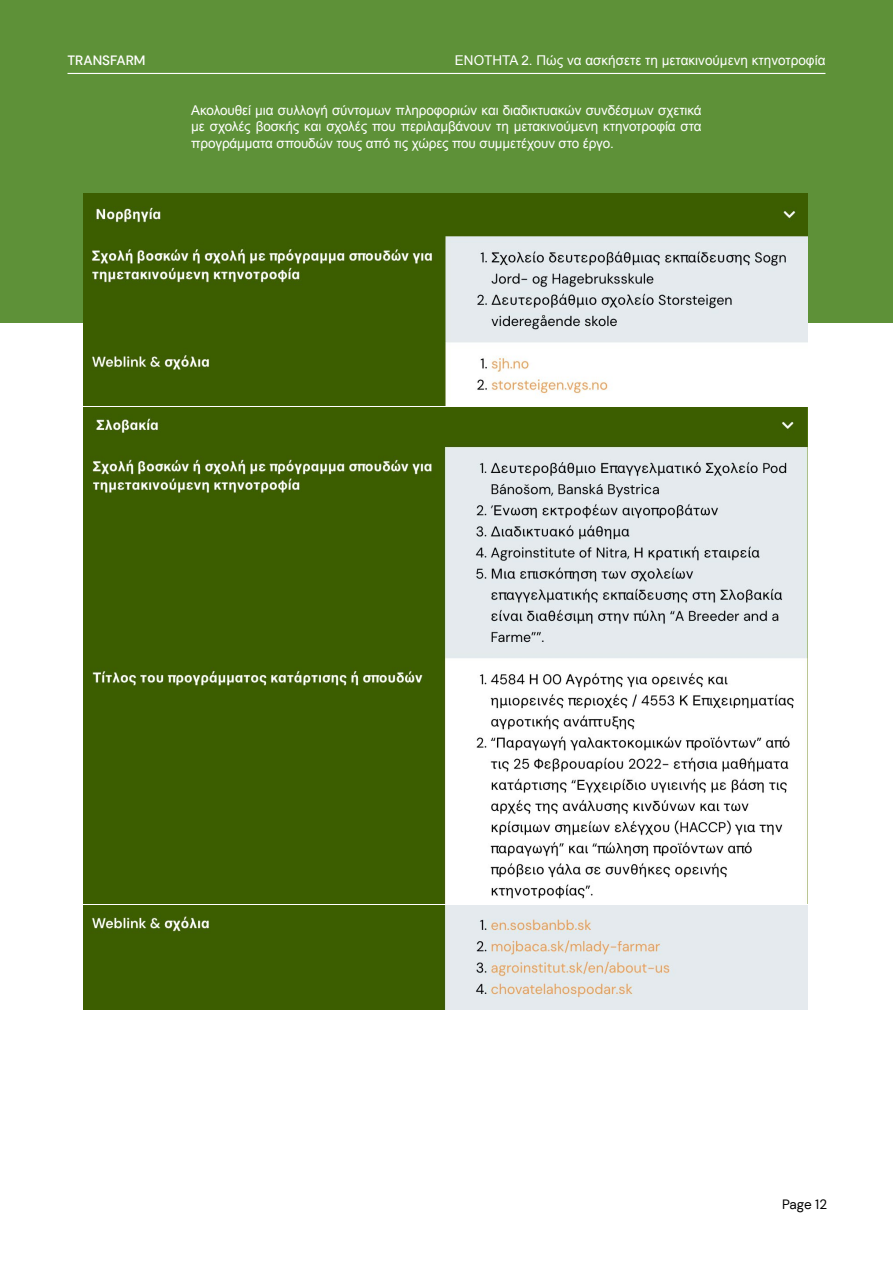
<style>
.page{position:relative;width:893px;height:1263px;background:#fff}
.page>*{position:absolute;margin:0;border:0;box-sizing:border-box;transform-origin:0 0}
.t1{font:13.5px/16.5px "Arial";letter-spacing:-.01em;color:#fff;text-align:justify}
.t2{font:500 13.5px "DM Sans";color:#fff}
.t3{font:13.5px "DM Sans";letter-spacing:-.01em;color:#000}
</style>
<div class="page">
<div style="left:0;top:0;width:893px;height:322px;background:#5e9138"></div>
<hr style="left:68px;top:73px;width:757px;height:1px;background:#fff">
<img style="left:84px;top:194px;width:723px;height:211px">
<img style="left:84px;top:408px;width:723px;height:496px">
<img style="left:84px;top:906px;width:723px;height:104px">
<p class="t2" style="left:68px;top:52px;width:80px">TRANSFARM</p>
<p class="t1" style="left:455px;top:52px;width:372px">ΕΝΟΤΗΤΑ 2. Πώς να ασκήσετε τη μετακινούμενη κτηνοτροφία</p>
<p class="t1" style="left:191px;top:102px;width:512px">Ακολουθεί μια συλλογή σύντομων πληροφοριών και διαδικτυακών συνδέσμων σχετικά με σχολές βοσκής και σχολές που περιλαμβάνουν τη μετακινούμενη κτηνοτροφία στα προγράμματα σπουδών τους από τις χώρες που συμμετέχουν στο έργο.</p>
<p class="t3" style="left:782px;top:1196px;width:47px">Page 12</p>
</div>
